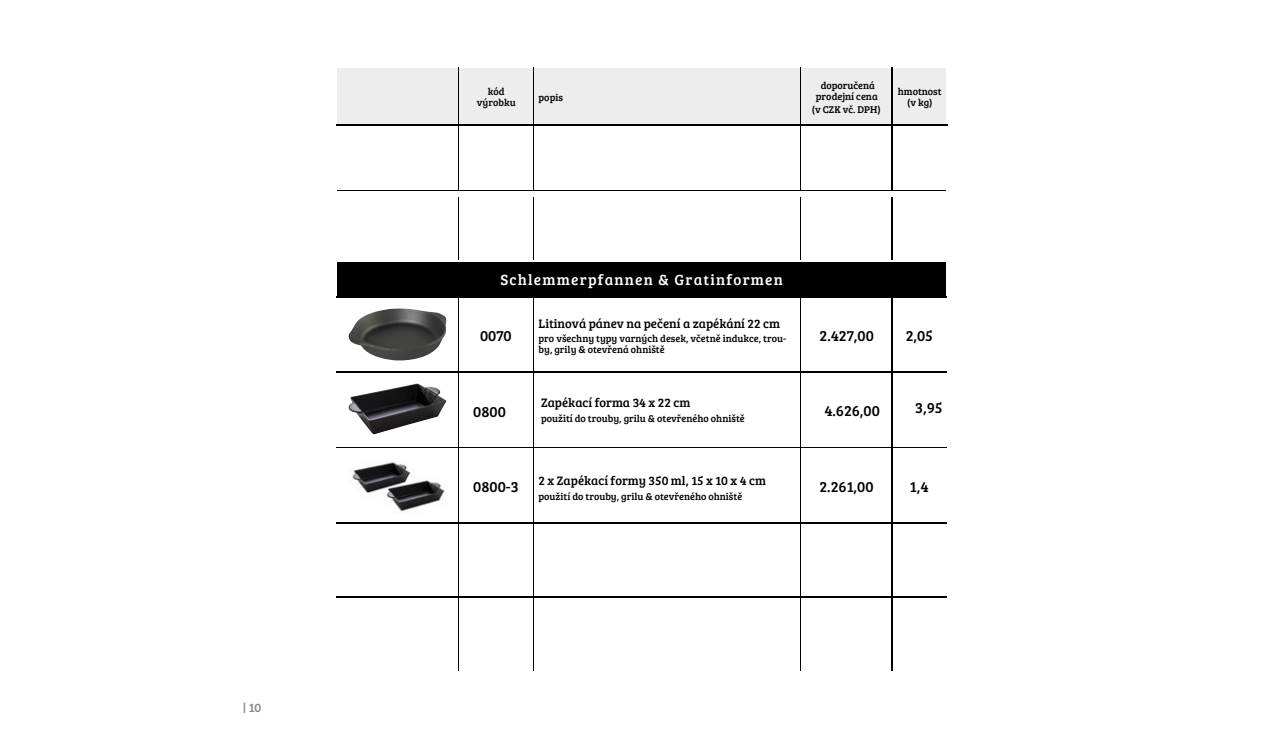
<style>
.page{position:relative;width:1283px;height:743px;background:#fff}
.page>*{position:absolute;margin:0;border:0;box-sizing:border-box;transform-origin:0 0}
.t1{font:15.15px "Bree Serif";color:#000}
.t2{font:15.15px "Bree Serif";letter-spacing:.08em;color:#fff}
.t3{font:12.6px "Bree Serif";color:#000}
.t4{font:12.6px "Bree Serif";color:#878787}
.t5{font:10.2px/11.4px "Bree Serif";color:#000;text-align:center}
</style>
<div class="page">
<hr style="left:336px;top:190px;width:122px;height:1px;background:#000">
<hr style="left:458px;top:190px;width:75px;height:1px;background:#000">
<hr style="left:533px;top:190px;width:267px;height:1px;background:#000">
<hr style="left:800px;top:190px;width:91px;height:1px;background:#000">
<hr style="left:891px;top:190px;width:56px;height:1px;background:#000">
<hr style="left:458px;top:126px;width:1px;height:64px;background:#000">
<hr style="left:533px;top:126px;width:1px;height:64px;background:#000">
<hr style="left:800px;top:126px;width:1px;height:64px;background:#000">
<hr style="left:891px;top:126px;width:1px;height:64px;background:#000">
<div style="left:336px;top:261px;width:610px;height:36px;background:#000"></div>
<hr style="left:336px;top:261px;width:1px;height:36px;background:#fff">
<hr style="left:458px;top:196px;width:1px;height:64px;background:#000">
<hr style="left:533px;top:196px;width:1px;height:64px;background:#000">
<hr style="left:800px;top:196px;width:1px;height:64px;background:#000">
<hr style="left:891px;top:196px;width:1px;height:64px;background:#000">
<hr style="left:458px;top:297px;width:1px;height:75px;background:#000">
<hr style="left:533px;top:297px;width:1px;height:75px;background:#000">
<hr style="left:800px;top:297px;width:1px;height:75px;background:#000">
<hr style="left:891px;top:297px;width:1px;height:75px;background:#000">
<hr style="left:337px;top:372px;width:121px;height:1px;background:#000">
<hr style="left:458px;top:372px;width:75px;height:1px;background:#000">
<hr style="left:458px;top:372px;width:1px;height:75px;background:#000">
<hr style="left:533px;top:372px;width:267px;height:1px;background:#000">
<hr style="left:533px;top:372px;width:1px;height:75px;background:#000">
<hr style="left:800px;top:372px;width:91px;height:1px;background:#000">
<hr style="left:800px;top:372px;width:1px;height:75px;background:#000">
<hr style="left:891px;top:372px;width:55px;height:1px;background:#000">
<hr style="left:891px;top:372px;width:1px;height:75px;background:#000">
<hr style="left:337px;top:447px;width:121px;height:1px;background:#000">
<hr style="left:458px;top:447px;width:75px;height:1px;background:#000">
<hr style="left:458px;top:448px;width:1px;height:74px;background:#000">
<hr style="left:533px;top:447px;width:267px;height:1px;background:#000">
<hr style="left:533px;top:448px;width:1px;height:74px;background:#000">
<hr style="left:800px;top:447px;width:91px;height:1px;background:#000">
<hr style="left:800px;top:448px;width:1px;height:74px;background:#000">
<hr style="left:891px;top:447px;width:55px;height:1px;background:#000">
<hr style="left:891px;top:448px;width:1px;height:74px;background:#000">
<hr style="left:337px;top:522px;width:121px;height:1px;background:#000">
<hr style="left:458px;top:522px;width:75px;height:1px;background:#000">
<hr style="left:458px;top:523px;width:1px;height:73px;background:#000">
<hr style="left:533px;top:522px;width:267px;height:1px;background:#000">
<hr style="left:533px;top:523px;width:1px;height:73px;background:#000">
<hr style="left:800px;top:522px;width:91px;height:1px;background:#000">
<hr style="left:800px;top:523px;width:1px;height:73px;background:#000">
<hr style="left:891px;top:522px;width:55px;height:1px;background:#000">
<hr style="left:891px;top:523px;width:1px;height:73px;background:#000">
<hr style="left:337px;top:596px;width:121px;height:1px;background:#000">
<hr style="left:458px;top:596px;width:75px;height:1px;background:#000">
<hr style="left:458px;top:597px;width:1px;height:74px;background:#000">
<hr style="left:533px;top:596px;width:267px;height:1px;background:#000">
<hr style="left:533px;top:597px;width:1px;height:74px;background:#000">
<hr style="left:800px;top:596px;width:91px;height:1px;background:#000">
<hr style="left:800px;top:597px;width:1px;height:74px;background:#000">
<hr style="left:891px;top:596px;width:55px;height:1px;background:#000">
<hr style="left:891px;top:597px;width:1px;height:74px;background:#000">
<hr style="left:458px;top:196px;width:75px;height:1px;background:#fff">
<hr style="left:533px;top:196px;width:267px;height:1px;background:#fff">
<hr style="left:800px;top:196px;width:91px;height:1px;background:#fff">
<hr style="left:891px;top:196px;width:56px;height:1px;background:#fff">
<img style="left:348px;top:308px;width:98px;height:52px">
<img style="left:352px;top:462px;width:93px;height:52px">
<img style="left:348px;top:383px;width:98px;height:51px">
<div style="left:336px;top:67px;width:611px;height:58px;background:#ededed"></div>
<hr style="left:336px;top:67px;width:122px;height:1px;background:#fff">
<hr style="left:336px;top:68px;width:1px;height:57px;background:#fff">
<hr style="left:458px;top:67px;width:75px;height:1px;background:#fff">
<hr style="left:533px;top:67px;width:267px;height:1px;background:#fff">
<hr style="left:800px;top:67px;width:91px;height:1px;background:#fff">
<hr style="left:891px;top:67px;width:56px;height:1px;background:#fff">
<hr style="left:946px;top:68px;width:1px;height:57px;background:#fff">
<hr style="left:458px;top:68px;width:1px;height:57px;background:#000">
<hr style="left:533px;top:68px;width:1px;height:57px;background:#000">
<hr style="left:800px;top:68px;width:1px;height:57px;background:#000">
<hr style="left:891px;top:68px;width:1px;height:57px;background:#000">
<hr style="left:336px;top:125px;width:122px;height:1px;background:#000">
<hr style="left:458px;top:125px;width:75px;height:1px;background:#000">
<hr style="left:533px;top:125px;width:267px;height:1px;background:#000">
<hr style="left:800px;top:125px;width:91px;height:1px;background:#000">
<hr style="left:891px;top:125px;width:56px;height:1px;background:#000">
<p class="t4" style="left:243px;top:698px;width:20px">|10</p>
<h1 class="t5" style="left:477px;top:85px;width:40px">kód výrobku</h1>
<h1 class="t5" style="left:538px;top:91px;width:26px">popis</h1>
<h1 class="t5" style="left:815px;top:79px;width:63px">doporučená prodejní cena</h1>
<h1 class="t5" style="left:811px;top:103px;width:70px">(v CZK vč. DPH)</h1>
<h1 class="t5" style="left:897px;top:85px;width:45px">hmotnost (v kg)</h1>
<h1 class="t2" style="left:500px;top:269px;width:284px">Schlemmerpfannen &amp; Gratinformen</h1>
<h1 class="t1" style="left:480px;top:324px;width:33px">0070</h1>
<p class="t1" style="left:473px;top:400px;width:34px">0800</p>
<p class="t1" style="left:473px;top:475px;width:47px">0800-3</p>
<p class="t3" style="left:538px;top:314px;width:243px">Litinová pánev na pečení a zapékání 22 cm</p>
<h1 class="t5" style="left:538px;top:332px;width:249px;text-align:left">pro všechny typy varných desek, včetně indukce, trou&shy;by, grily &amp; otevřená ohniště</h1>
<p class="t3" style="left:541px;top:393px;width:151px">Zapékací forma 34 x 22 cm</p>
<p class="t5" style="left:541px;top:411px;width:205px">použití do trouby, grilu &amp; otevřeného ohniště</p>
<p class="t3" style="left:538px;top:471px;width:229px">2 x Zapékací formy 350 ml, 15 x 10 x 4 cm</p>
<p class="t5" style="left:538px;top:489px;width:205px">použití do trouby, grilu &amp; otevřeného ohniště</p>
<p class="t1" style="left:819px;top:324px;width:56px">2.427,00</p>
<p class="t1" style="left:905px;top:324px;width:29px">2,05</p>
<h1 class="t1" style="left:824px;top:400px;width:57px">4.626,00</h1>
<h1 class="t1" style="left:915px;top:396px;width:29px">3,95</h1>
<p class="t1" style="left:819px;top:475px;width:55px">2.261,00</p>
<p class="t1" style="left:909px;top:475px;width:20px">1,4</p>
</div>
